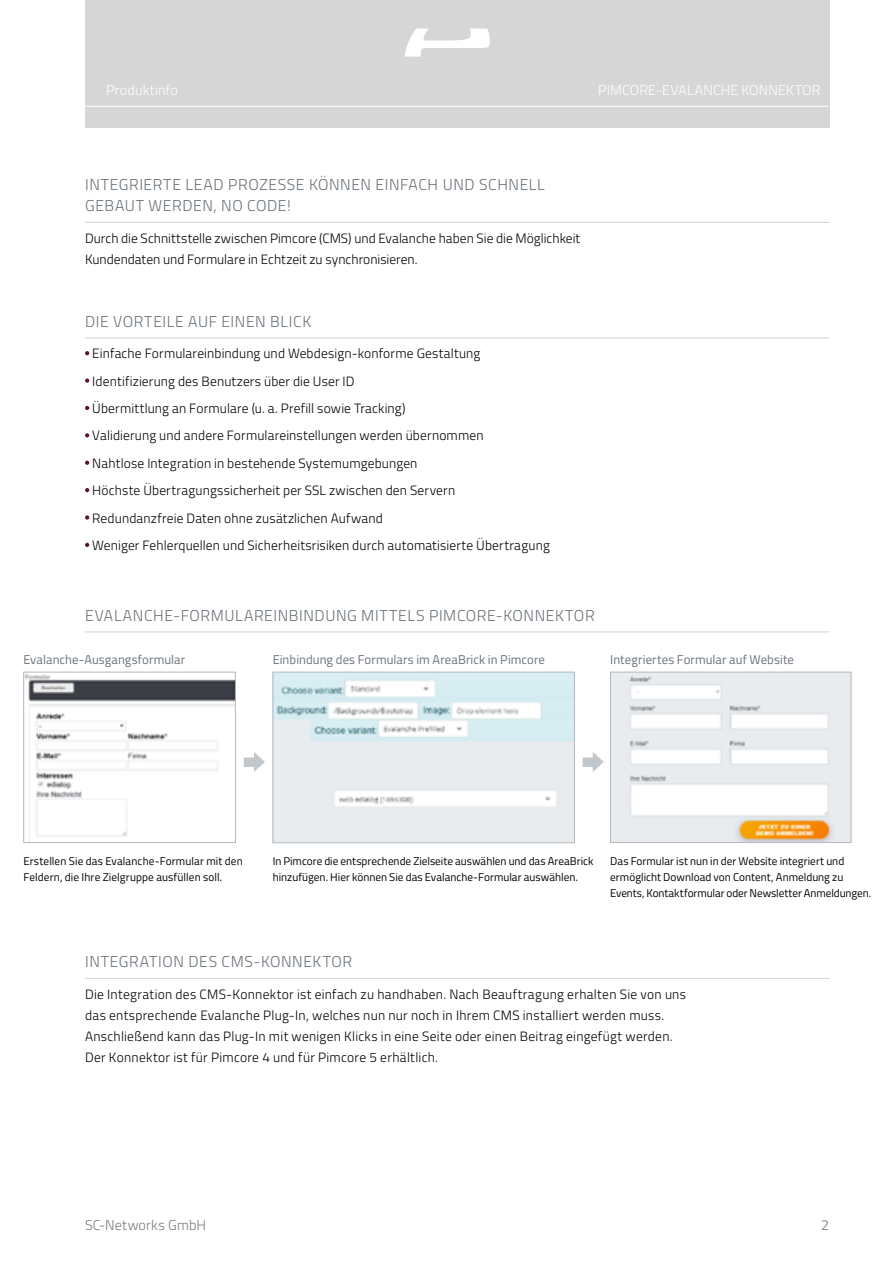
<style>
.page{position:relative;width:893px;height:1263px;background:#fff}
.page>*{position:absolute;margin:0;border:0;box-sizing:border-box;transform-origin:0 0}
.t1{font:300 15.75px/21px "Titillium";letter-spacing:.035em;color:#6a7279}
.t2{font:300 14.25px "Titillium";letter-spacing:.01em;color:#fff}
.t3{font:300 14.25px "Titillium";letter-spacing:.01em;color:#7c7c7c}
.t4{font:300 14.25px "Titillium";color:#6a7279}
.t5{font:300 13.5px/27.5px "Titillium";letter-spacing:.015em;color:#000}
.t6{font:12.75px "Titillium";letter-spacing:.005em;color:#6a7279}
.t7{font:11.25px/15.8px "Titillium";color:#000}
</style>
<div class="page">
<div style="left:85px;top:0;width:744px;height:127px;background:#d6d6d6"></div>
<svg style="left:404px;top:29px;width:86px;height:28px"></svg>
<hr style="left:85px;top:106px;width:744px;height:1px;background:#fff">
<hr style="left:85px;top:222px;width:745px;height:1px;background:#d6d6d6">
<hr style="left:85px;top:337px;width:744px;height:1px;background:#d6d6d6">
<svg style="left:85px;top:351px;width:4px;height:4px"></svg>
<svg style="left:85px;top:378px;width:4px;height:5px"></svg>
<svg style="left:85px;top:406px;width:4px;height:4px"></svg>
<svg style="left:85px;top:433px;width:4px;height:4px"></svg>
<svg style="left:85px;top:461px;width:4px;height:4px"></svg>
<svg style="left:85px;top:488px;width:4px;height:4px"></svg>
<svg style="left:85px;top:515px;width:4px;height:5px"></svg>
<svg style="left:85px;top:543px;width:4px;height:4px"></svg>
<hr style="left:85px;top:978px;width:744px;height:1px;background:#d6d6d6">
<hr style="left:85px;top:631px;width:744px;height:1px;background:#d6d6d6">
<img style="left:25px;top:674px;width:209px;height:163px">
<div style="left:23px;top:672px;width:213px;height:171px;border:1px solid #b3b9be"></div>
<img style="left:612px;top:674px;width:237px;height:167px">
<div style="left:610px;top:672px;width:241px;height:171px;border:1px solid #b3b9be"></div>
<img style="left:275px;top:674px;width:298px;height:167px">
<div style="left:273px;top:672px;width:302px;height:171px;border:1px solid #b3b9be"></div>
<svg style="left:254px;top:752px;width:11px;height:20px"></svg>
<div style="left:244px;top:757px;width:11px;height:10px;background:#c2c7cb"></div>
<svg style="left:593px;top:752px;width:11px;height:20px"></svg>
<div style="left:583px;top:757px;width:11px;height:10px;background:#c2c7cb"></div>
<p class="t2" style="left:106px;top:80px;width:73px">Produktinfo</p>
<p class="t2" style="left:598px;top:80px;width:224px">PIMCORE-EVALANCHE KONNEKTOR</p>
<p class="t1" style="left:85px;top:174px;width:461px">INTEGRIERTE LEAD PROZESSE KÖNNEN EINFACH UND SCHNELL<br>GEBAUT WERDEN, NO CODE!</p>
<p class="t5" style="left:85px;top:227px;width:497px;line-height:21px">Durch die Schnittstelle zwischen Pimcore (CMS) und Evalanche haben Sie die Möglichkeit<br>Kundendaten und Formulare in Echtzeit zu synchronisieren.</p>
<p class="t1" style="left:85px;top:310px;width:228px">DIE VORTEILE AUF EINEN BLICK</p>
<p class="t5" style="left:92px;top:339px;width:459px">Einfache Formulareinbindung und Webdesign-konforme Gestaltung Identifizierung des Benutzers über die User ID<br>Übermittlung an Formulare (u. a. Prefill sowie Tracking)<br>Validierung und andere Formulareinstellungen werden übernommen<br>Nahtlose Integration in bestehende Systemumgebungen<br>Höchste Übertragungssicherheit per SSL zwischen den Servern Redundanzfreie Daten ohne zusätzlichen Aufwand<br>Weniger Fehlerquellen und Sicherheitsrisiken durch automatisierte Übertragung</p>
<p class="t1" style="left:85px;top:604px;width:511px">EVALANCHE-FORMULAREINBINDUNG MITTELS PIMCORE-KONNEKTOR</p>
<p class="t6" style="left:23px;top:650px;width:163px">Evalanche-Ausgangsformular</p>
<p class="t6" style="left:273px;top:650px;width:274px">Einbindung des Formulars im AreaBrick in Pimcore</p>
<p class="t6" style="left:610px;top:650px;width:185px">Integriertes Formular auf Website</p>
<p class="t7" style="left:23px;top:853px;width:221px">Erstellen Sie das Evalanche-Formular mit den<br>Feldern, die Ihre Zielgruppe ausfüllen soll.</p>
<p class="t7" style="left:273px;top:853px;width:322px">In Pimcore die entsprechende Zielseite auswählen und das AreaBrick hinzufügen. Hier können Sie das Evalanche-Formular auswählen.</p>
<p class="t7" style="left:610px;top:853px;width:262px">Das Formular ist nun in der Website integriert und ermöglicht Download von Content, Anmeldung zu<br>Events, Kontaktformular oder Newsletter Anmeldungen.</p>
<p class="t1" style="left:85px;top:951px;width:269px">INTEGRATION DES CMS-KONNEKTOR</p>
<p class="t5" style="left:85px;top:983px;width:602px;line-height:21px">Die Integration des CMS-Konnektor ist einfach zu handhaben. Nach Beauftragung erhalten Sie von uns das entsprechende Evalanche Plug-In, welches nun nur noch in Ihrem CMS installiert werden muss.<br>Anschließend kann das Plug-In mit wenigen Klicks in eine Seite oder einen Beitrag eingefügt werden.<br>Der Konnektor ist für Pimcore 4 und für Pimcore 5 erhältlich.</p>
<p class="t3" style="left:85px;top:1214px;width:123px">SC-Networks GmbH</p>
<p class="t4" style="left:821px;top:1214px;width:9px">2</p>
</div>
